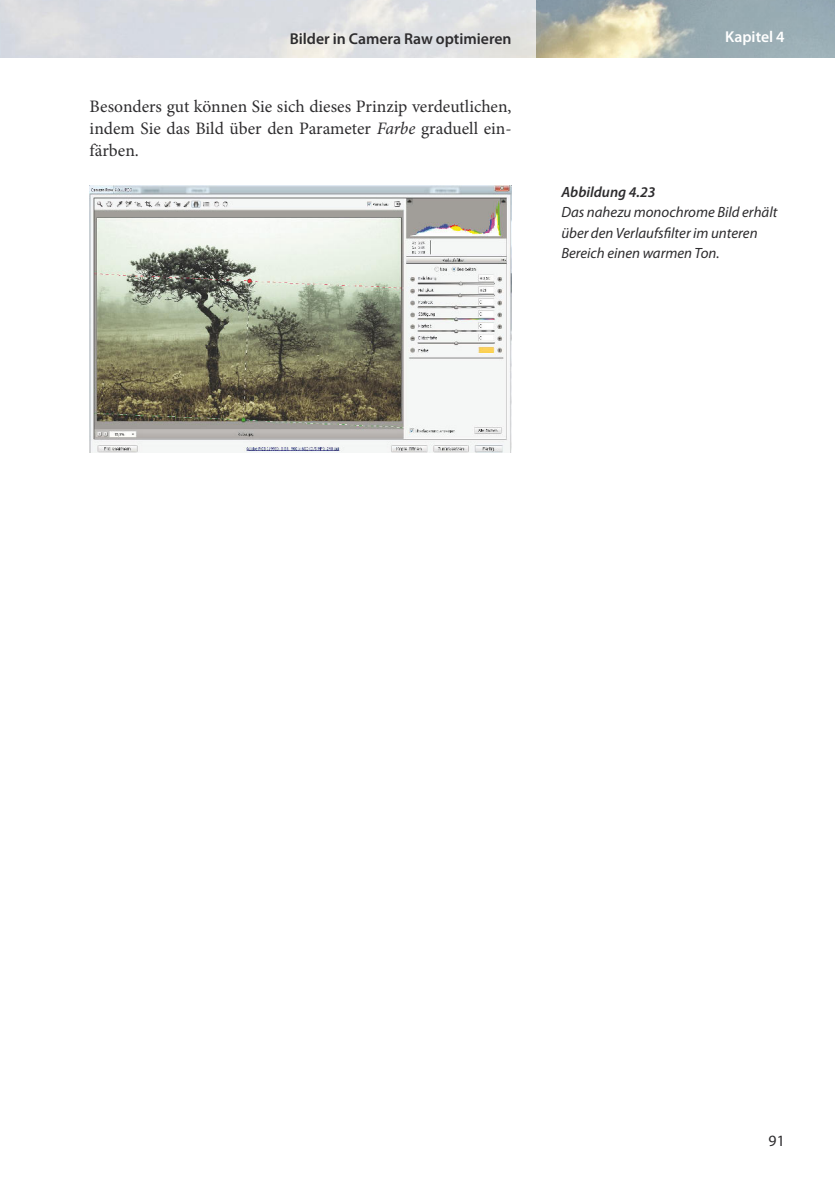
<style>
.page{position:relative;width:835px;height:1191px;background:#fff}
.page>*{position:absolute;margin:0;border:0;box-sizing:border-box;transform-origin:0 0}
.t1{font:17.5px/21.9px "Minion Pro";color:#2d2c2e;text-align:justify}
.t2{font:600 15.75px "Myriad Pro";color:#2d2c2e}
.t3{font:600 15.75px "Myriad Pro";color:#fff}
.t4{font:15.75px "Myriad Pro";color:#2d2c2e}
.t5{font:italic 14.88px/20.5px "Myriad Pro";color:#2d2c2e}
.t6{font:italic 600 14.88px "Myriad Pro";color:#2d2c2e}
.s1{font-style:italic}
</style>
<div class="page">
<img style="left:536px;top:0;width:298px;height:57px">
<img style="left:90px;top:186px;width:421px;height:266px">
<p class="t2" style="left:290px;top:28px;width:223px">Bilder in Camera Raw optimieren</p>
<p class="t3" style="left:725px;top:26px;width:61px">Kapitel 4</p>
<p class="t1" style="left:90px;top:96px;width:423px">Besonders gut können Sie sich dieses Prinzip verdeutlichen, indem Sie das Bild über den Parameter <span class="s1">Farbe</span> graduell ein&shy;färben.</p>
<p class="t6" style="left:561px;top:182px;width:96px">Abbildung 4.23</p>
<p class="t5" style="left:561px;top:202px;width:217px">Das nahezu monochrome Bild erhält über den Verlaufsfilter im unteren<br>Bereich einen warmen Ton.</p>
<p class="t4" style="left:768px;top:1131px;width:18px">91</p>
</div>
